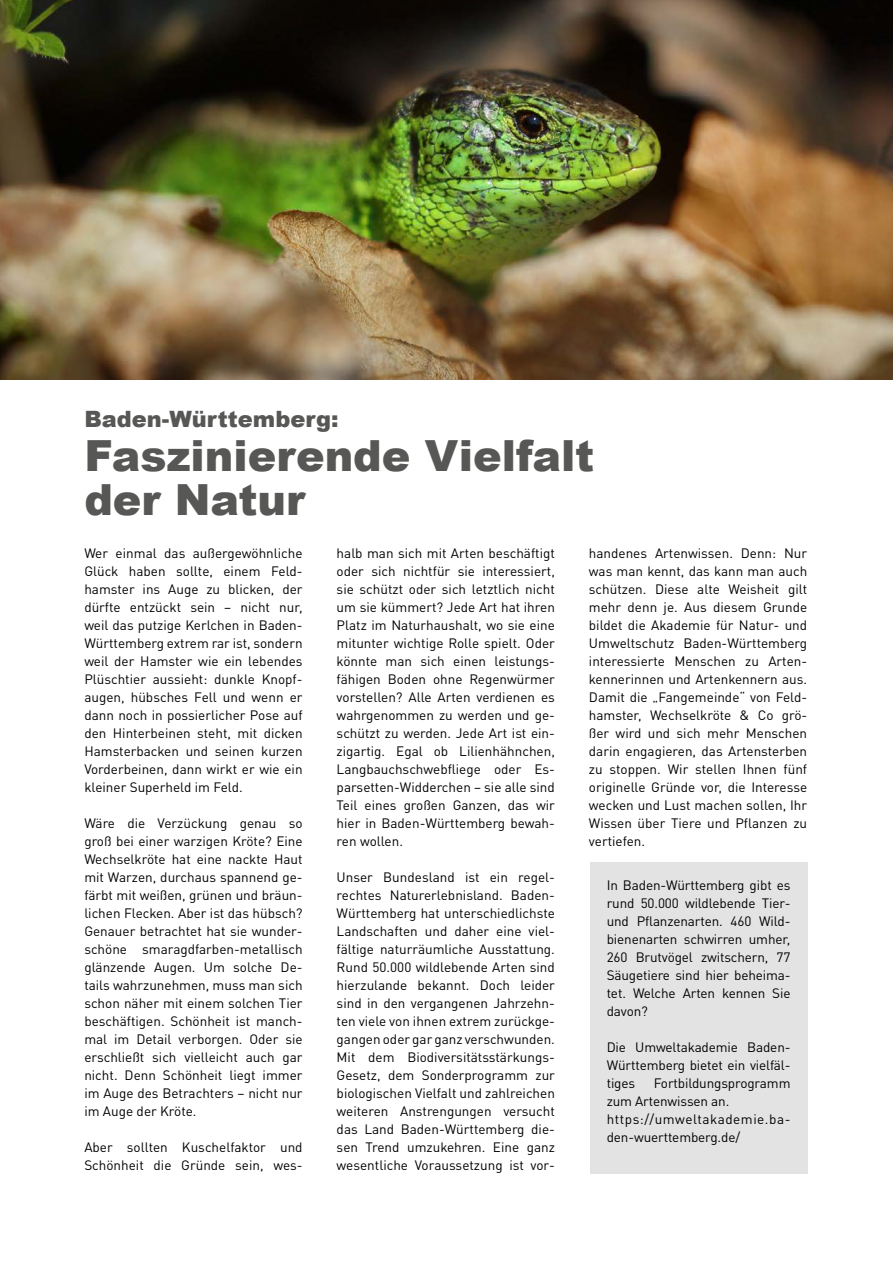
<style>
.page{position:relative;width:893px;height:1263px;background:#fff}
.page>*{position:absolute;margin:0;border:0;box-sizing:border-box;transform-origin:0 0}
.t1{font:900 42.9px/44px "Arial";color:#575756}
.t2{font:900 22.5px "Arial";color:#575756}
.t3{font:13.5px/18px "DINOT";color:#000;text-align:justify}
.t4{font:13.5px/18px "DINOT";letter-spacing:.03em;color:#000}
</style>
<div class="page">
<img style="left:0;top:0;width:893px;height:380px">
<div style="left:590px;top:862px;width:217px;height:312px;background:#e3e3e3"></div>
<h2 class="t2" style="left:84px;top:403px;width:256px">Baden-Württemberg:</h2>
<h1 class="t1" style="left:84px;top:432px;width:511px">Faszinierende Vielfalt der Natur</h1>
<p class="t3" style="left:84px;top:544px;width:220px">Wer einmal das außergewöhnliche Glück haben sollte, einem Feld&shy;hamster ins Auge zu blicken, der dürfte entzückt sein – nicht nur, weil das putzige Kerlchen in Baden-Württemberg extrem rar ist, sondern weil der Hamster wie ein lebendes Plüschtier aussieht: dunkle Knopf&shy;augen, hübsches Fell und wenn er dann noch in possierlicher Pose auf den Hinterbeinen steht, mit dicken Hamsterbacken und seinen kurzen Vorderbeinen, dann wirkt er wie ein kleiner Superheld im Feld.</p>
<p class="t3" style="left:84px;top:814px;width:220px">Wäre die Verzückung genau so groß bei einer warzigen Kröte? Eine Wechselkröte hat eine nackte Haut mit Warzen, durchaus spannend ge&shy;färbt mit weißen, grünen und bräun&shy;lichen Flecken. Aber ist das hübsch?<br>Genauer betrachtet hat sie wunder&shy;schöne smaragdfarben-metallisch glänzende Augen. Um solche De&shy;tails wahrzunehmen, muss man sich schon näher mit einem solchen Tier beschäftigen. Schönheit ist manch&shy;mal im Detail verborgen. Oder sie erschließt sich vielleicht auch gar nicht. Denn Schönheit liegt immer im Auge des Betrachters – nicht nur im Auge der Kröte.</p>
<p class="t3" style="left:84px;top:1138px;width:220px">Aber sollten Kuschelfaktor und<br>Schönheit die Gründe sein, wes-</p>
<p class="t3" style="left:337px;top:544px;width:220px">halb man sich mit Arten beschäftigt oder sich nichtfür sie interessiert, sie schützt oder sich letztlich nicht um sie kümmert? Jede Art hat ihren Platz im Naturhaushalt, wo sie eine mitunter wichtige Rolle spielt. Oder könnte man sich einen leistungs&shy;fähigen Boden ohne Regenwürmer vorstellen? Alle Arten verdienen es wahrgenommen zu werden und ge&shy;schützt zu werden. Jede Art ist ein&shy;zigartig. Egal ob Lilienhähnchen, Langbauchschwebfliege oder Es&shy;parsetten-Widderchen – sie alle sind Teil eines großen Ganzen, das wir hier in Baden-Württemberg bewah&shy;ren wollen.</p>
<p class="t3" style="left:337px;top:868px;width:220px">Unser Bundesland ist ein regel&shy;rechtes Naturerlebnisland. Baden-Württemberg hat unterschiedlichste Landschaften und daher eine viel&shy;fältige naturräumliche Ausstattung.<br>Rund 50.000 wildlebende Arten sind hierzulande bekannt. Doch leider sind in den vergangenen Jahrzehn&shy;ten viele von ihnen extrem zurückge&shy;gangen oder gar ganz verschwunden.<br>Mit dem Biodiversitätsstärkungs-Gesetz, dem Sonderprogramm zur biologischen Vielfalt und zahlreichen weiteren Anstrengungen versucht das Land Baden-Württemberg die&shy;sen Trend umzukehren. Eine ganz wesentliche Voraussetzung ist vor-</p>
<p class="t3" style="left:589px;top:544px;width:220px">handenes Artenwissen. Denn: Nur was man kennt, das kann man auch schützen. Diese alte Weisheit gilt mehr denn je. Aus diesem Grunde bildet die Akademie für Natur- und Umweltschutz Baden-Württemberg interessierte Menschen zu Arten&shy;kennerinnen und Artenkennern aus.<br>Damit die „Fangemeinde“ von Feld&shy;hamster, Wechselkröte &amp; Co grö&shy;ßer wird und sich mehr Menschen darin engagieren, das Artensterben zu stoppen. Wir stellen Ihnen fünf originelle Gründe vor, die Interesse wecken und Lust machen sollen, Ihr Wissen über Tiere und Pflanzen zu vertiefen.</p>
<p class="t3" style="left:607px;top:875px;width:185px">In Baden-Württemberg gibt es rund 50.000 wildlebende Tier&shy;und Pflanzenarten. 460 Wild&shy;bienenarten schwirren umher, 260 Brutvögel zwitschern, 77<br>Säugetiere sind hier beheima&shy;tet. Welche Arten kennen Sie davon?</p>
<p class="t3" style="left:607px;top:1037px;width:185px">Die Umweltakademie Baden-Württemberg bietet ein vielfäl&shy;tiges</p>
<p class="t3" style="left:607px;top:1073px;width:185px;text-indent:47px">Fortbildungsprogramm zum Artenwissen an.</p>
<p class="t4" style="left:607px;top:1109px;width:185px">https://umweltakademie.ba&shy;den-wuerttemberg.de/</p>
</div>
